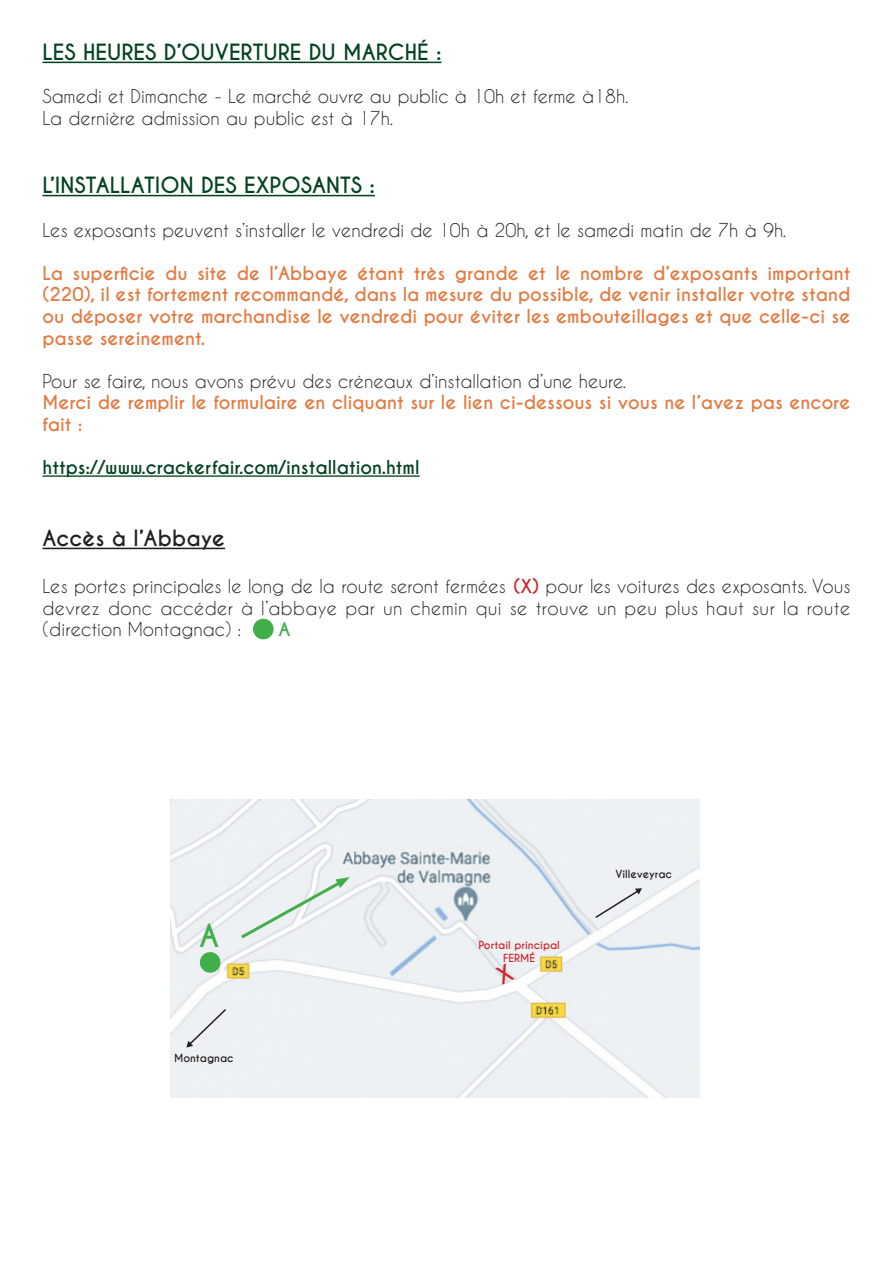
<style>
.page{position:relative;width:893px;height:1263px;background:#fff}
.page>*{position:absolute;margin:0;border:0;box-sizing:border-box;transform-origin:0 0}
.t1{font:700 30px "Caviar Dreams";color:#40ae49}
.t2{font:700 21px "Caviar Dreams";color:#034322}
.t3{font:700 21px "Caviar Dreams";color:#231f20}
.t4{font:18px/21.6px "Caviar Dreams";color:#231f20;text-align:justify}
.t5{font:700 18px/21.6px "Caviar Dreams";color:#e37b42;text-align:justify}
.t6{font:700 18px "Caviar Dreams";color:#024222}
.t7{font:700 18px "Caviar Dreams";color:#40ae49}
.t8{font:700 10.5px "Caviar Dreams";color:#d1232a}
.t9{font:700 10.5px "Caviar Dreams";color:#231f20}
.s1{font-weight:700;color:#d1232a}
</style>
<div class="page">
<img style="left:171px;top:799px;width:529px;height:298px">
<svg style="left:594px;top:888px;width:48px;height:31px"></svg>
<svg style="left:186px;top:1007px;width:42px;height:40px;background:#e1e5e8"></svg>
<div style="left:200px;top:952px;width:20px;height:21px;background:#40ae49;border-radius:50%"></div>
<svg style="left:238px;top:877px;width:112px;height:64px;background:#e3ece9"></svg>
<hr style="left:43px;top:62px;width:398px;height:1px;background:#034322">
<hr style="left:43px;top:195px;width:332px;height:1px;background:#034322">
<hr style="left:43px;top:475px;width:377px;height:2px;background:#024222">
<hr style="left:43px;top:548px;width:182px;height:1px;background:#231f20">
<div style="left:253px;top:619px;width:21px;height:20px;background:#40ae49;border-radius:50%"></div>
<svg style="left:495px;top:963px;width:20px;height:21px"></svg>
<p class="t2" style="left:43px;top:40px;width:400px">LES HEURES D’OUVERTURE DU MARCHÉ :</p>
<p class="t4" style="left:43px;top:85px;width:587px">Samedi et Dimanche - Le marché ouvre au public à 10h et ferme à18h.</p>
<p class="t4" style="left:43px;top:107px;width:352px">La dernière admission au public est à 17h.</p>
<p class="t2" style="left:43px;top:173px;width:334px">L’INSTALLATION DES EXPOSANTS :</p>
<p class="t4" style="left:43px;top:219px;width:745px">Les exposants peuvent s’installer le vendredi de 10h à 20h, et le samedi matin de 7h à 9h.</p>
<p class="t5" style="left:43px;top:263px;width:809px">La superficie du site de l’Abbaye étant très grande et le nombre d’exposants important (220), il est fortement recommandé, dans la mesure du possible, de venir installer votre stand ou déposer votre marchandise le vendredi pour éviter les embouteillages et que celle-ci se passe sereinement.</p>
<p class="t4" style="left:43px;top:370px;width:585px">Pour se faire, nous avons prévu des créneaux d’installation d’une heure.</p>
<p class="t5" style="left:43px;top:392px;width:809px">Merci de remplir le formulaire en cliquant sur le lien ci-dessous si vous ne l’avez pas encore fait :</p>
<p class="t6" style="left:43px;top:456px;width:379px">https://www.crackerfair.com/installation.html</p>
<p class="t3" style="left:43px;top:526px;width:184px">Accès à l’Abbaye</p>
<p class="t4" style="left:43px;top:575px;width:809px">Les portes principales le long de la route seront fermées <span class="s1">(X)</span> pour les voitures des exposants. Vous devrez donc accéder à l’abbaye par un chemin qui se trouve un peu plus haut sur la route (direction Montagnac) :</p>
<p class="t7" style="left:278px;top:618px;width:14px">A</p>
<p class="t1" style="left:199px;top:917px;width:22px">A</p>
<p class="t9" style="left:174px;top:1052px;width:61px">Montagnac</p>
<p class="t8" style="left:478px;top:939px;width:83px">Portail principal</p>
<p class="t8" style="left:503px;top:951px;width:34px">FERMÉ</p>
<p class="t9" style="left:615px;top:867px;width:58px">Villeveyrac</p>
</div>
